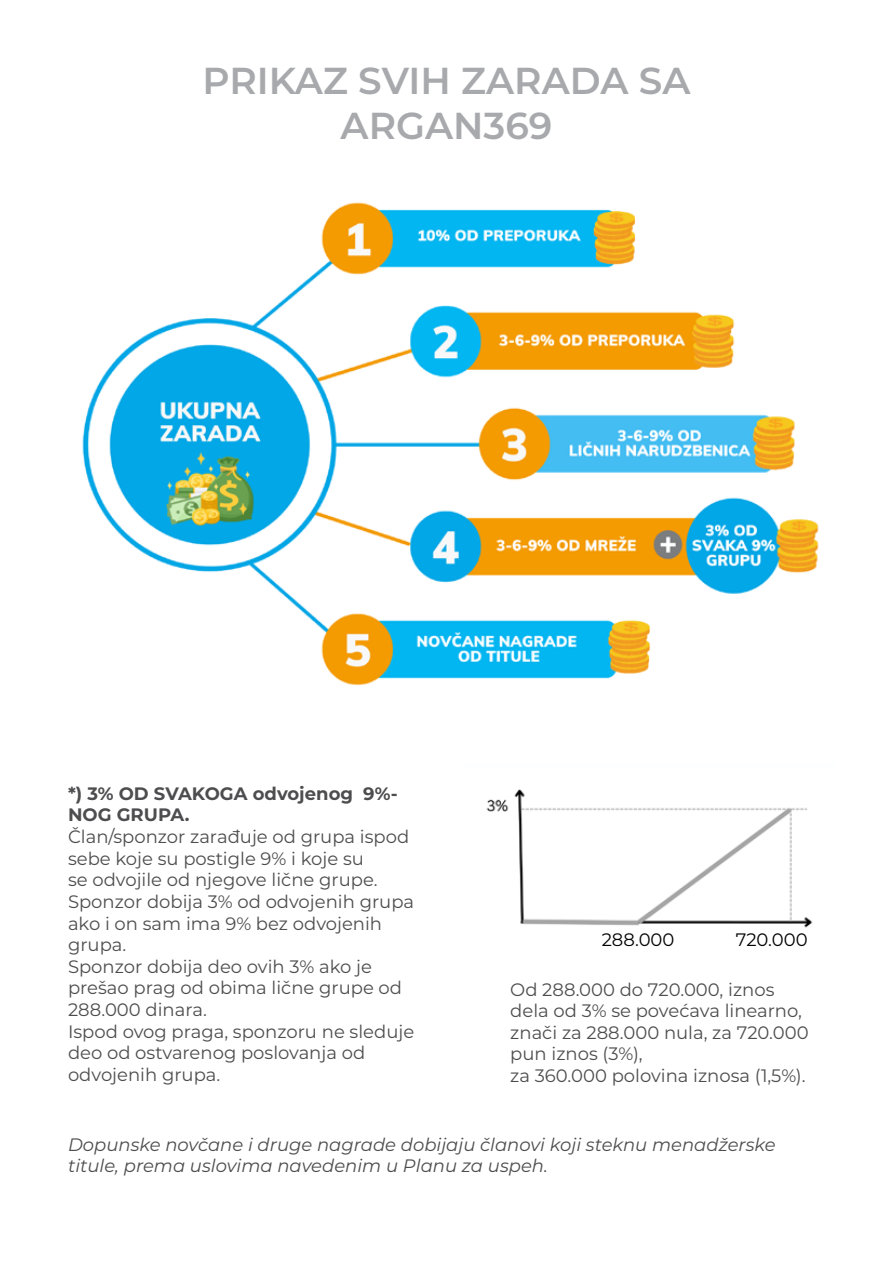
<style>
.page{position:relative;width:893px;height:1263px;background:#fff}
.page>*{position:absolute;margin:0;border:0;box-sizing:border-box;transform-origin:0 0}
.t1{font:600 37.5px/45px "Montserrat";color:#a7a9ac;text-align:center}
.t2{font:18px/21.6px "Montserrat";color:#4d4d4f}
.t3{font:italic 18px/21.6px "Montserrat";color:#4d4d4f}
.t4{font:700 18px/21.6px "Montserrat";color:#4d4d4f}
.t5{font:18px "Montserrat";color:#000}
</style>
<div class="page">
<img style="left:82px;top:202px;width:737px;height:484px">
<img style="left:486px;top:789px;width:327px;height:139px">
<h1 class="t1" style="left:202px;top:56px;width:489px">PRIKAZ SVIH ZARADA SA<br>ARGAN369</h1>
<p class="t4" style="left:68px;top:782px;width:287px">*) 3% OD SVAKOGA odvojenog<br>NOG GRUPA.</p>
<p class="t2" style="left:68px;top:825px;width:348px">Član/sponzor zarađuje od grupa ispod sebe koje su postigle 9% i koje su<br>se odvojile od njegove lične grupe.<br>Sponzor dobija 3% od odvojenih grupa ako i on sam ima 9% bez odvojenih grupa.<br>Sponzor dobija deo ovih 3% ako je prešao prag od obima lične grupe od<br>288.000 dinara.<br>Ispod ovog praga, sponzoru ne sleduje deo od ostvarenog poslovanja od odvojenih grupa.</p>
<p class="t4" style="left:363px;top:782px;width:36px">9%-</p>
<p class="t5" style="left:602px;top:927px;width:74px">288.000</p>
<p class="t5" style="left:736px;top:927px;width:73px">720.000</p>
<p class="t2" style="left:510px;top:978px;width:300px">Od 288.000 do 720.000, iznos dela od 3% se povećava linearno, znači za 288.000 nula, za 720.000 pun iznos )3% ,(<br>za 360.000 polovina iznosa )1,5% .(</p>
<p class="t3" style="left:68px;top:1133px;width:709px">Dopunske novčane i druge nagrade dobijaju članovi koji steknu menadžerske titule, prema uslovima navedenim u Planu za uspeh.</p>
</div>
